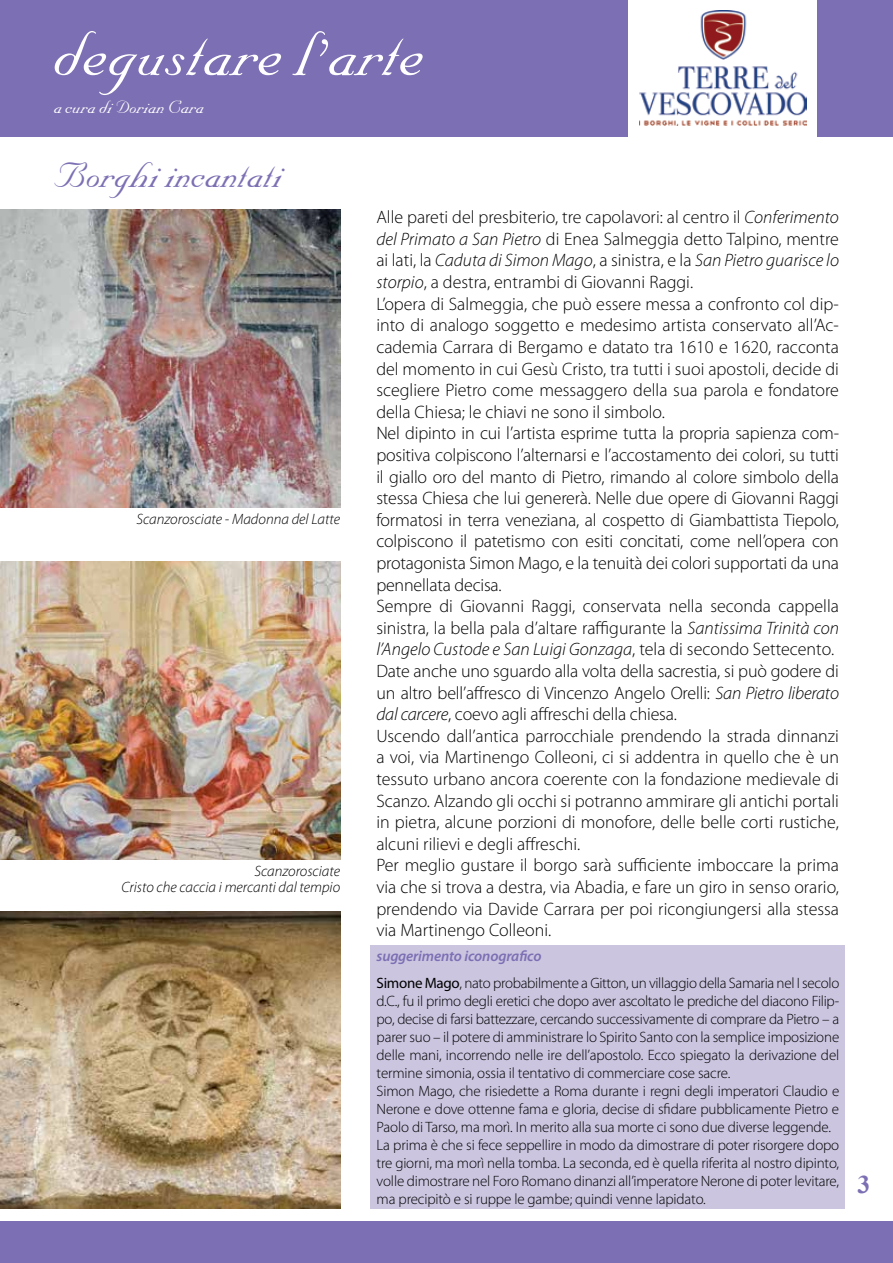
<style>
.page{position:relative;width:893px;height:1263px;background:#fff}
.page>*{position:absolute;margin:0;border:0;box-sizing:border-box;transform-origin:0 0}
.t1{font:75px "Nuptial Script";color:#fff}
.t2{font:42px "Nuptial Script";color:#7c6fb3}
.t3{font:700 25.5px "Times New Roman";color:#7c6fb3}
.t4{font:21px "Nuptial Script";color:#fff}
.t5{font:300 18px/21.6px "Myriad Pro";color:#000}
.t6{font:300 15px/18px "Myriad Pro";letter-spacing:-.01em;color:#000}
.t7{font:italic 300 15px/16.5px "Myriad Pro";color:#000;text-align:right}
.s1{font-style:italic}
.s2{font-weight:600;font-style:italic;color:#7c6fb3}
.s3{font-weight:400}
</style>
<div class="page">
<div style="left:370px;top:945px;width:475px;height:264px;background:#cbc5e0"></div>
<div style="left:0;top:0;width:628px;height:136px;background:#7c6fb3"></div>
<div style="left:0;top:1221px;width:893px;height:42px;background:#7c6fb3"></div>
<div style="left:818px;top:0;width:75px;height:136px;background:#7c6fb3"></div>
<img style="left:640px;top:11px;width:167px;height:114px">
<img style="left:0;top:210px;width:340px;height:297px">
<img style="left:0;top:562px;width:340px;height:297px">
<img style="left:0;top:911px;width:340px;height:298px">
<h1 class="t1" style="left:54px;top:12px;width:372px">degustare l’arte</h1>
<p class="t4" style="left:54px;top:95px;width:152px">a cura di Dorian Cara</p>
<h2 class="t2" style="left:54px;top:152px;width:230px">Borghi incantati</h2>
<p class="t7" style="left:136px;top:510px;width:205px">Scanzorosciate - Madonna del Latte</p>
<p class="t7" style="left:121px;top:862px;width:220px">Scanzorosciate<br>Cristo che caccia i mercanti dal tempio</p>
<p class="t5" style="left:376px;top:206px;width:464px">Alle pareti del presbiterio, tre capolavori: al centro il <span class="s1">Conferimento del Primato a San Pietro</span> di Enea Salmeggia detto Talpino, mentre ai lati, la <span class="s1">Caduta di Simon Mago</span>, a sinistra, e la <span class="s1">San Pietro guarisce lo storpio</span>, a destra, entrambi di Giovanni Raggi.<br>L’opera di Salmeggia, che può essere messa a confronto col dip&shy;into di analogo soggetto e medesimo artista conservato all’Ac&shy;cademia Carrara di Bergamo e datato tra 1610 e 1620, racconta del momento in cui Gesù Cristo, tra tutti i suoi apostoli, decide di scegliere Pietro come messaggero della sua parola e fondatore della Chiesa; le chiavi ne sono il simbolo.<br>Nel dipinto in cui l’artista esprime tutta la propria sapienza com&shy;positiva colpiscono l’alternarsi e l’accostamento dei colori, su tutti il giallo oro del manto di Pietro, rimando al colore simbolo della stessa Chiesa che lui genererà. Nelle due opere di Giovanni Raggi formatosi in terra veneziana, al cospetto di Giambattista Tiepolo, colpiscono il patetismo con esiti concitati, come nell’opera con protagonista Simon Mago, e la tenuità dei colori supportati da una pennellata decisa.<br>Sempre di Giovanni Raggi, conservata nella seconda cappella sinistra, la bella pala d’altare raffigurante la <span class="s1">Santissima Trinità con l’Angelo Custode e San Luigi Gonzaga</span>, tela di secondo Settecento.<br>Date anche uno sguardo alla volta della sacrestia, si può godere di un altro bell’affresco di Vincenzo Angelo Orelli: <span class="s1">San Pietro liberato dal carcere</span>, coevo agli affreschi della chiesa.<br>Uscendo dall’antica parrocchiale prendendo la strada dinnanzi a voi, via Martinengo Colleoni, ci si addentra in quello che è un tessuto urbano ancora coerente con la fondazione medievale di Scanzo. Alzando gli occhi si potranno ammirare gli antichi portali in pietra, alcune porzioni di monofore, delle belle corti rustiche, alcuni rilievi e degli affreschi.<br>Per meglio gustare il borgo sarà sufficiente imboccare la prima via che si trova a destra, via Abadia, e fare un giro in senso orario, prendendo via Davide Carrara per poi ricongiungersi alla stessa via Martinengo Colleoni.</p>
<p class="t6" style="left:377px;top:942px;width:464px;line-height:27px"><span class="s2">suggerimento iconografico<br></span><span class="s3">Simone Mago</span>, nato probabilmente a Gitton, un villaggio della Samaria nel I secolo</p>
<p class="t6" style="left:377px;top:991px;width:464px">d.C., fu il primo degli eretici che dopo aver ascoltato le prediche del diacono Filip&shy;po, decise di farsi battezzare, cercando successivamente di comprare da Pietro – a parer suo – il potere di amministrare lo Spirito Santo con la semplice imposizione delle mani, incorrendo nelle ire dell’apostolo. Ecco spiegato la derivazione del termine simonia, ossia il tentativo di commerciare cose sacre.<br>Simon Mago, che risiedette a Roma durante i regni degli imperatori Claudio e Nerone e dove ottenne fama e gloria, decise di sfidare pubblicamente Pietro e Paolo di Tarso, ma morì. In merito alla sua morte ci sono due diverse leggende.<br>La prima è che si fece seppellire in modo da dimostrare di poter risorgere dopo tre giorni, ma morì nella tomba. La seconda, ed è quella riferita al nostro dipinto, volle dimostrare nel Foro Romano dinanzi all’imperatore Nerone di poter levitare, ma precipitò e si ruppe le gambe; quindi venne lapidato.</p>
<h3 class="t3" style="left:857px;top:1166px;width:14px">3</h3>
</div>
